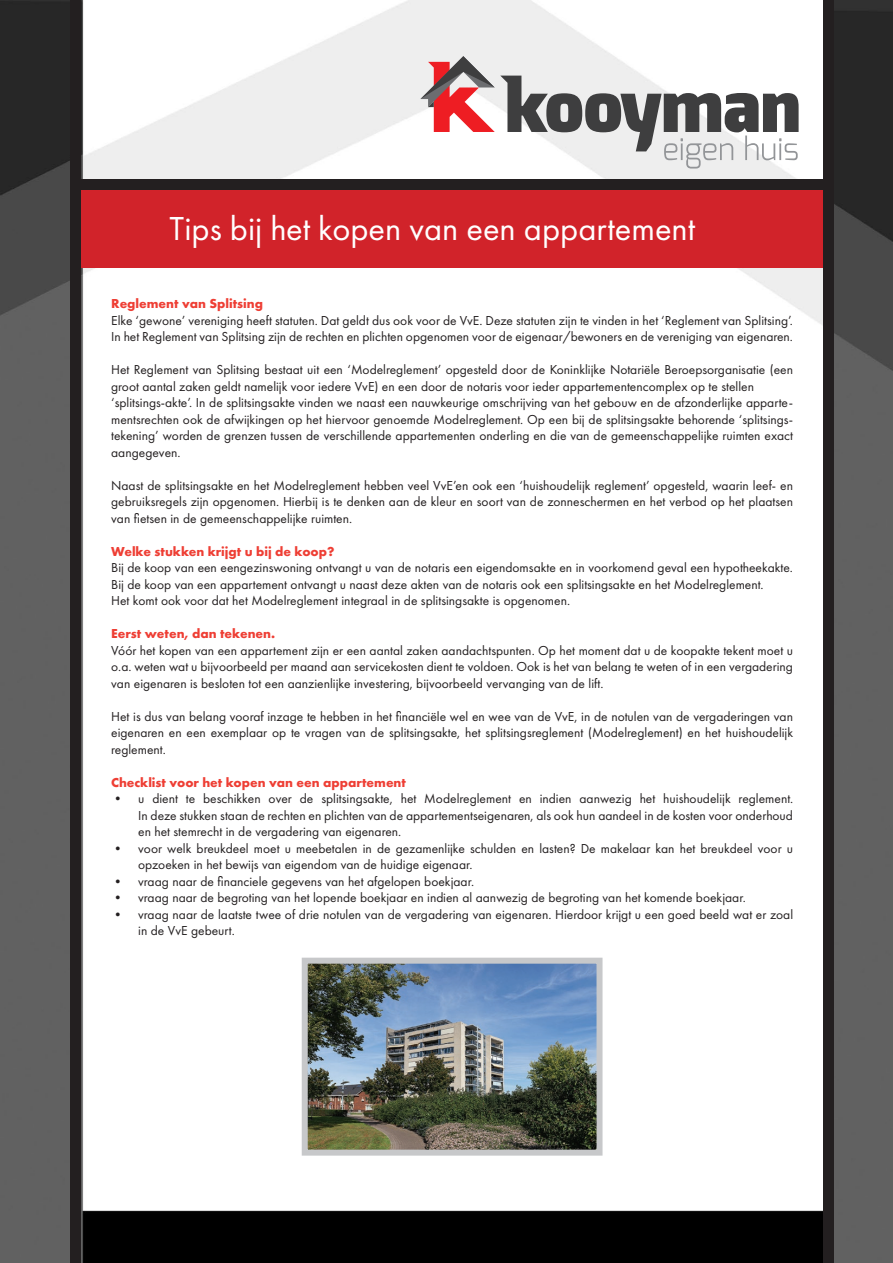
<style>
.page{position:relative;width:893px;height:1263px;background:#fff}
.page>*{position:absolute;margin:0;border:0;box-sizing:border-box;transform-origin:0 0}
.t1{font:34.5px "Futura PT";color:#fff}
.t2{font:13.5px/16.5px "Futura PT";color:#231f20}
.t3{font:700 13.5px "Futura PT";color:#ee3e34}
</style>
<div class="page">
<img style="left:0;top:0;width:893px;height:1263px">
<div style="left:72px;top:190px;width:760px;height:78px;background:#d1232a"></div>
<div style="left:71px;top:179px;width:760px;height:11px;background:#231f20"></div>
<div style="left:71px;top:0;width:10px;height:1263px;background:#231f20"></div>
<div style="left:823px;top:0;width:11px;height:1263px;background:#231f20"></div>
<svg style="left:420px;top:56px;width:379px;height:113px"></svg>
<img style="left:309px;top:965px;width:286px;height:183px">
<div style="left:302px;top:958px;width:300px;height:197px;border:6px solid #c7c8ca"></div>
<h1 class="t1" style="left:170px;top:208px;width:527px">Tips bij het kopen van een appartement</h1>
<p class="t3" style="left:111px;top:295px;width:153px">Reglement van Splitsing</p>
<p class="t2" style="left:111px;top:312px;width:683px">Elke ‘gewone’ vereniging heeft statuten. Dat geldt dus ook voor de VvE. Deze statuten zijn te vinden in het ‘Reglement van Splitsing’.<br>In het Reglement van Splitsing zijn de rechten en plichten opgenomen voor de eigenaar/bewoners en de vereniging van eigenaren.</p>
<p class="t2" style="left:111px;top:361px;width:683px">Het Reglement van Splitsing bestaat uit een ‘Modelreglement’ opgesteld door de Koninklijke Notariële Beroepsorganisatie (een groot aantal zaken geldt namelijk voor iedere VvE) en een door de notaris voor ieder appartementencomplex op te stellen ‘splitsings-akte’. In de splitsingsakte vinden we naast een nauwkeurige omschrijving van het gebouw en de afzonderlijke apparte&shy;mentsrechten ook de afwijkingen op het hiervoor genoemde Modelreglement. Op een bij de splitsingsakte behorende ‘splitsings&shy;tekening’ worden de grenzen tussen de verschillende appartementen onderling en die van de gemeenschappelijke ruimten exact aangegeven.</p>
<p class="t2" style="left:111px;top:477px;width:683px;text-align:justify">Naast de splitsingsakte en het Modelreglement hebben veel VvE’en ook een ‘huishoudelijk reglement’ opgesteld, waarin leef- en gebruiksregels zijn opgenomen. Hierbij is te denken aan de kleur en soort van de zonneschermen en het verbod op het plaatsen van fietsen in de gemeenschappelijke ruimten.</p>
<p class="t3" style="left:111px;top:542px;width:225px">Welke stukken krijgt u bij de koop?</p>
<p class="t2" style="left:111px;top:559px;width:683px">Bij de koop van een eengezinswoning ontvangt u van de notaris een eigendomsakte en in voorkomend geval een hypotheekakte.<br>Bij de koop van een appartement ontvangt u naast deze akten van de notaris ook een splitsingsakte en het Modelreglement.<br>Het komt ook voor dat het Modelreglement integraal in de splitsingsakte is opgenomen.</p>
<p class="t3" style="left:111px;top:625px;width:166px">Eerst weten, dan tekenen.</p>
<p class="t2" style="left:111px;top:642px;width:683px;text-align:justify">Vóór het kopen van een appartement zijn er een aantal zaken aandachtspunten. Op het moment dat u de koopakte tekent moet u o.a. weten wat u bijvoorbeeld per maand aan servicekosten dient te voldoen. Ook is het van belang te weten of in een vergadering van eigenaren is besloten tot een aanzienlijke investering, bijvoorbeeld vervanging van de lift.</p>
<p class="t2" style="left:111px;top:708px;width:683px;text-align:justify">Het is dus van belang vooraf inzage te hebben in het financiële wel en wee van de VvE, in de notulen van de vergaderingen van eigenaren en een exemplaar op te vragen van de splitsingsakte, het splitsingsreglement (Modelreglement) en het huishoudelijk reglement.</p>
<p class="t3" style="left:111px;top:773px;width:296px">Checklist voor het kopen van een appartement</p>
<p class="t2" style="left:138px;top:790px;width:657px;text-align:justify;text-indent:-27px">• u dient te beschikken over de splitsingsakte, het Modelreglement en indien aanwezig het huishoudelijk reglement.<br>In deze stukken staan de rechten en plichten van de appartementseigenaren, als ook hun aandeel in de kosten voor onderhoud en het stemrecht in de vergadering van eigenaren.</p>
<p class="t2" style="left:138px;top:840px;width:656px;text-indent:-27px">• voor welk breukdeel moet u meebetalen in de gezamenlijke schulden en lasten? De makelaar kan het breukdeel voor u opzoeken in het bewijs van eigendom van de huidige eigenaar.</p>
<p class="t2" style="left:111px;top:873px;width:364px">• vraag naar de financiele gegevens van het afgelopen boekjaar.</p>
<p class="t2" style="left:111px;top:889px;width:636px">• vraag naar de begroting van het lopende boekjaar en indien al aanwezig de begroting van het komende boekjaar.</p>
<p class="t2" style="left:138px;top:906px;width:656px;text-indent:-27px">• vraag naar de laatste twee of drie notulen van de vergadering van eigenaren. Hierdoor krijgt u een goed beeld wat er zoal in de VvE gebeurt.</p>
</div>
